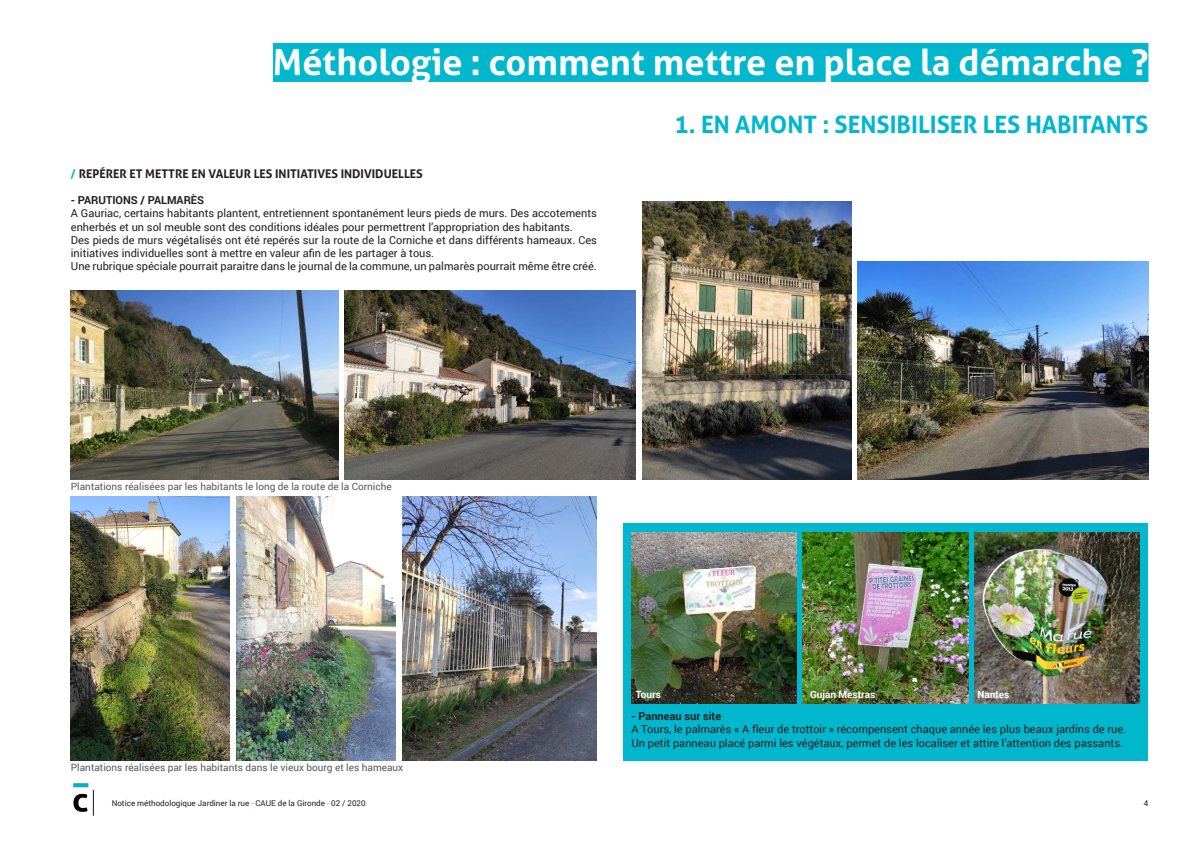
<style>
.page{position:relative;width:1191px;height:842px;background:#fff}
.page>*{position:absolute;margin:0;border:0;box-sizing:border-box;transform-origin:0 0}
.t1{font:700 36px "Aller";color:#fff}
.Texte{font:700 24px "Aller";color:#00b7ce}
.Texte-2{font:700 12px "Aller";color:#231f20}
.t2{font:11px/13.2px "Roboto";color:#231f20}
.t3{font:700 11px "Roboto";color:#231f20}
.t4{font:10px "Roboto";color:#57585a}
.t5{font:700 10px "Roboto";color:#fff}
.t6{font:8px "Roboto";color:#231f20}
.s1{font-family:"Roboto";color:#00b7ce}
.s2{color:#00b7ce}
</style>
<div class="page">
<img style="left:73px;top:783px;width:21px;height:33px">
<div style="left:623px;top:523px;width:524px;height:237px;background:#00b7ce"></div>
<div style="left:273px;top:43px;width:875px;height:39px;background:#00b7ce"></div>
<img style="left:71px;top:291px;width:268px;height:189px">
<img style="left:345px;top:291px;width:290px;height:189px">
<img style="left:642px;top:201px;width:209px;height:279px">
<img style="left:857px;top:262px;width:291px;height:218px">
<img style="left:403px;top:496px;width:194px;height:264px">
<img style="left:71px;top:496px;width:158px;height:264px">
<img style="left:237px;top:496px;width:158px;height:264px">
<img style="left:631px;top:532px;width:165px;height:172px">
<img style="left:803px;top:532px;width:165px;height:172px">
<img style="left:974px;top:532px;width:165px;height:172px">
<p class="t1" style="left:273px;top:40px;width:877px">Méthologie : comment mettre en place la démarche ?</p>
<p class="Texte-2" style="left:71px;top:166px;width:353px"><span class="s1">/</span> REPÉRER ET METTRE EN VALEUR LES INITIATIVES INDIVIDUELLES</p>
<p class="t3" style="left:71px;top:192px;width:135px">- PARUTIONS / PALMARÈS</p>
<p class="t2" style="left:71px;top:206px;width:527px">A Gauriac, certains habitants plantent, entretiennent spontanément leurs pieds de murs. Des accotements enherbés et un sol meuble sont des conditions idéales pour permettrent l’appropriation des habitants.</p>
<p class="t2" style="left:71px;top:233px;width:527px">Des pieds de murs végétalisés ont été repérés sur la route de la Corniche et dans différents hameaux. Ces initiatives individuelles sont à mettre en valeur afin de les partager à tous.</p>
<p class="t2" style="left:71px;top:259px;width:527px">Une rubrique spéciale pourrait paraitre dans le journal de la commune, un palmarès pourrait même être créé.</p>
<p class="Texte" style="left:674px;top:110px;width:475px">1. EN AMONT : SENSIBILISER LES HABITANTS</p>
<p class="t4" style="left:71px;top:479px;width:322px">Plantations réalisées par les habitants le long de la route de la Corniche</p>
<p class="t4" style="left:71px;top:760px;width:334px">Plantations réalisées par les habitants dans le vieux bourg et les hameaux</p>
<p class="t5" style="left:635px;top:687px;width:27px">Tours</p>
<p class="t5" style="left:810px;top:687px;width:67px">Gujan Mestras</p>
<p class="t5" style="left:977px;top:687px;width:34px">Nantes</p>
<p class="t3" style="left:631px;top:708px;width:91px">- Panneau sur site</p>
<p class="t2" style="left:631px;top:722px;width:496px">A Tours, le palmarès « A fleur de trottoir » récompensent chaque année les plus beaux jardins de rue.</p>
<p class="t2" style="left:631px;top:736px;width:493px">Un petit panneau placé parmi les végétaux, permet de les localiser et attire l’attention des passants.</p>
<p class="t6" style="left:112px;top:798px;width:255px">Notice méthodologique Jardiner la rue <span class="s2">-</span> CAUE de la Gironde <span class="s2">-</span> 02 / 2020</p>
<p class="t6" style="left:1144px;top:797px;width:6px">4</p>
</div>
